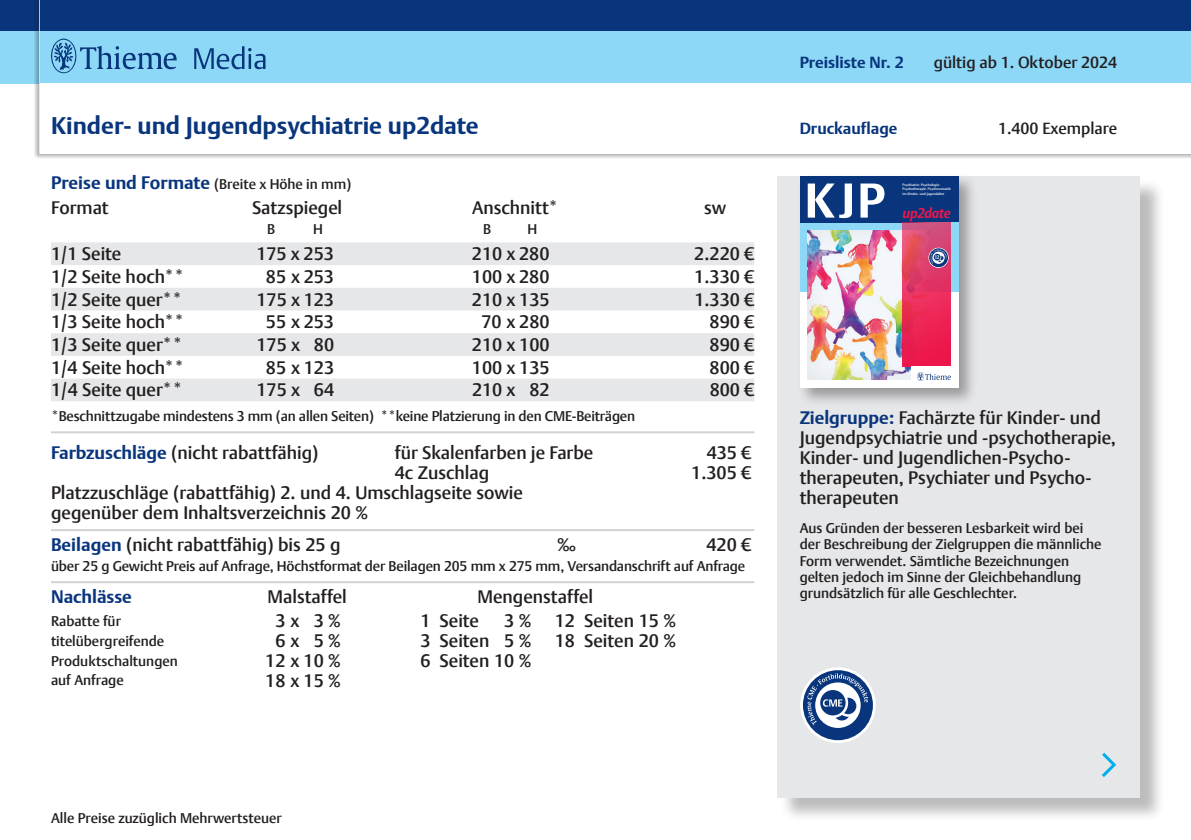
<style>
.page{position:relative;width:1191px;height:840px;background:#fff}
.page>*{position:absolute;margin:0;border:0;box-sizing:border-box;transform-origin:0 0}
.t1{font:700 24px "Thieme Argo 2011";color:#08357c}
.t2{font:500 18px/20px "Thieme Argo 2011";color:#231f20}
.t3{font:700 18px "Thieme Argo 2011";color:#08357c}
.t4{font:500 16px "Thieme Argo 2011";color:#231f20}
.t5{font:700 16px "Thieme Argo 2011";color:#08357c}
.t6{font:500 14px/16px "Thieme Argo 2011";color:#231f20}
.t7{font:italic 700 13.8px "Thieme Argo 2011";letter-spacing:-.02em;color:#ed164b}
.t8{font:500 3.4px/4.2px "Thieme Argo 2011";letter-spacing:-.005em;color:#fff}
.s1{font-weight:700;font-size:18px;color:#08357c}
.s2{font-weight:700;color:#08357c}
</style>
<div class="page">
<div style="left:0;top:0;width:1191px;height:31px;background:#08357c"></div>
<div style="left:0;top:31px;width:1191px;height:52px;background:#8dd7f7"></div>
<div style="left:34px;top:0;width:1157px;height:158px;background:#231f20;opacity:.75"></div>
<div style="left:40px;top:0;width:1151px;height:31px;background:#08357c"></div>
<div style="left:40px;top:31px;width:1151px;height:52px;background:#8dd7f7"></div>
<div style="left:40px;top:83px;width:1151px;height:71px;background:#fff"></div>
<svg style="left:194px;top:46px;width:71px;height:23px"></svg>
<svg style="left:51px;top:39px;width:126px;height:35px"></svg>
<div style="left:779px;top:179px;width:386px;height:643px;background:#231f20;opacity:.3"></div>
<div style="left:777px;top:176px;width:363px;height:621px;background:#e6e7e9"></div>
<svg style="left:1102px;top:752px;width:15px;height:25px"></svg>
<div style="left:796px;top:173px;width:182px;height:234px;background:#231f20;opacity:.4"></div>
<div style="left:799px;top:176px;width:159px;height:211px;background:#fff"></div>
<div style="left:800px;top:222px;width:158px;height:70px;background:#8dd7f7"></div>
<div style="left:800px;top:176px;width:158px;height:46px;background:#08357c"></div>
<div style="left:807px;top:230px;width:126px;height:150px;background:#231f20;opacity:.09"></div>
<svg style="left:902px;top:366px;width:9px;height:14px"></svg>
<img style="left:902px;top:222px;width:49px;height:144px">
<svg style="left:928px;top:247px;width:20px;height:20px"></svg>
<svg style="left:929px;top:248px;width:19px;height:19px"></svg>
<div style="left:911px;top:366px;width:47px;height:21px;background:#fff"></div>
<svg style="left:917px;top:372px;width:33px;height:9px"></svg>
<svg style="left:807px;top:183px;width:45px;height:35px"></svg>
<svg style="left:860px;top:183px;width:24px;height:34px"></svg>
<svg style="left:51px;top:242px;width:703px;height:159px;fill:#e6e7e9"></svg>
<hr style="left:52px;top:431px;width:701px;height:2px;background:#d1d2d4">
<hr style="left:52px;top:529px;width:701px;height:2px;background:#d1d2d4">
<hr style="left:52px;top:581px;width:701px;height:2px;background:#d1d2d4">
<svg style="left:800px;top:667px;width:75px;height:75px"></svg>
<svg style="left:803px;top:669px;width:70px;height:70px"></svg>
<h1 class="t1" style="left:51px;top:110px;width:429px">Kinder- und Jugendpsychiatrie up2date</h1>
<p class="t6" style="left:51px;top:175px;width:302px"><span class="s1">Preise und Formate</span> (Breite x Höhe in mm)</p>
<p class="t2" style="left:51px;top:197px;width:59px">Format</p>
<p class="t2" style="left:252px;top:197px;width:92px">Satzspiegel</p>
<p class="t2" style="left:472px;top:197px;width:88px">Anschnitt*</p>
<p class="t2" style="left:704px;top:197px;width:24px">sw</p>
<p class="t6" style="left:267px;top:221px;width:10px">B</p>
<p class="t6" style="left:313px;top:221px;width:11px">H</p>
<p class="t6" style="left:483px;top:221px;width:10px">B</p>
<p class="t6" style="left:527px;top:221px;width:11px">H</p>
<p class="t2" style="left:51px;top:243px;width:72px">1/1 Seite</p>
<p class="t2" style="left:256px;top:243px;width:79px">175 x 253</p>
<p class="t2" style="left:472px;top:243px;width:79px">210 x 280</p>
<p class="t2" style="left:694px;top:243px;width:61px">2.220 €</p>
<p class="t2" style="left:51px;top:266px;width:135px">1/2 Seite hoch**</p>
<p class="t2" style="left:266px;top:266px;width:70px">85 x 253</p>
<p class="t2" style="left:472px;top:266px;width:79px">100 x 280</p>
<p class="t2" style="left:694px;top:266px;width:61px">1.330 €</p>
<p class="t2" style="left:51px;top:288px;width:133px">1/2 Seite quer**</p>
<p class="t2" style="left:256px;top:288px;width:79px">175 x 123</p>
<p class="t2" style="left:472px;top:288px;width:79px">210 x 135</p>
<p class="t2" style="left:694px;top:288px;width:61px">1.330 €</p>
<p class="t2" style="left:51px;top:311px;width:135px">1/3 Seite hoch**</p>
<p class="t2" style="left:266px;top:311px;width:70px">55 x 253</p>
<p class="t2" style="left:481px;top:311px;width:70px">70 x 280</p>
<p class="t2" style="left:709px;top:311px;width:46px">890 €</p>
<p class="t2" style="left:51px;top:334px;width:133px">1/3 Seite quer**</p>
<p class="t2" style="left:256px;top:334px;width:79px">175 x 80</p>
<p class="t2" style="left:472px;top:334px;width:79px">210 x 100</p>
<p class="t2" style="left:709px;top:334px;width:46px">890 €</p>
<p class="t2" style="left:51px;top:357px;width:135px">1/4 Seite hoch**</p>
<p class="t2" style="left:266px;top:357px;width:70px">85 x 123</p>
<p class="t2" style="left:472px;top:357px;width:79px">100 x 135</p>
<p class="t2" style="left:709px;top:357px;width:46px">800 €</p>
<p class="t2" style="left:51px;top:379px;width:133px">1/4 Seite quer**</p>
<p class="t2" style="left:256px;top:379px;width:79px">175 x 64</p>
<p class="t2" style="left:472px;top:379px;width:79px">210 x 82</p>
<p class="t2" style="left:709px;top:379px;width:46px">800 €</p>
<p class="t6" style="left:51px;top:408px;width:586px">*Beschnittzugabe mindestens 3 mm (an allen Seiten) **keine Platzierung in den CME-Beiträgen</p>
<p class="t2" style="left:51px;top:442px;width:269px"><span class="s2">Farbzuschläge</span> (nicht rabattfähig)</p>
<p class="t2" style="left:395px;top:442px;width:200px">für Skalenfarben je Farbe</p>
<p class="t2" style="left:706px;top:442px;width:46px">435 €</p>
<p class="t2" style="left:395px;top:462px;width:96px">4c Zuschlag</p>
<p class="t2" style="left:691px;top:462px;width:62px">1.305 €</p>
<p class="t2" style="left:51px;top:482px;width:473px">Platzzuschläge (rabattfähig) 2. und 4. Umschlagseite sowie gegenüber dem Inhaltsverzeichnis 20 %</p>
<p class="t2" style="left:51px;top:534px;width:291px"><span class="s2">Beilagen</span> (nicht rabattfähig) bis 25 g</p>
<p class="t2" style="left:557px;top:534px;width:21px">‰</p>
<p class="t2" style="left:706px;top:534px;width:46px">420 €</p>
<p class="t6" style="left:51px;top:557px;width:695px">über 25 g Gewicht Preis auf Anfrage, Höchstformat der Beilagen 205 mm x 275 mm, Versandanschrift auf Anfrage</p>
<p class="t3" style="left:51px;top:584px;width:82px">Nachlässe</p>
<p class="t2" style="left:267px;top:586px;width:81px">Malstaffel</p>
<p class="t2" style="left:477px;top:586px;width:117px">Mengenstaffel</p>
<p class="t6" style="left:51px;top:612px;width:71px">Rabatte für</p>
<p class="t2" style="left:275px;top:610px;width:67px">3x 3 %</p>
<p class="t2" style="left:420px;top:610px;width:60px">1 Seite</p>
<p class="t2" style="left:504px;top:610px;width:29px">3 %</p>
<p class="t2" style="left:555px;top:610px;width:123px">12 Seiten 15 %</p>
<p class="t6" style="left:51px;top:632px;width:115px">titelübergreifende</p>
<p class="t2" style="left:275px;top:630px;width:67px">6x 5 %</p>
<p class="t2" style="left:420px;top:630px;width:113px">3 Seiten 5 %</p>
<p class="t2" style="left:555px;top:630px;width:123px">18 Seiten 20 %</p>
<p class="t6" style="left:51px;top:652px;width:128px">Produktschaltungen</p>
<p class="t2" style="left:265px;top:650px;width:77px">12 x 10 %</p>
<p class="t2" style="left:420px;top:650px;width:113px">6 Seiten 10 %</p>
<p class="t6" style="left:51px;top:671px;width:74px">auf Anfrage</p>
<p class="t2" style="left:265px;top:669px;width:77px">18 x 15 %</p>
<p class="t5" style="left:799px;top:52px;width:106px">Preisliste Nr. 2</p>
<p class="t4" style="left:933px;top:52px;width:185px">gültig ab 1. Oktober 2024</p>
<p class="t5" style="left:799px;top:118px;width:99px">Druckauflage</p>
<p class="t4" style="left:998px;top:118px;width:121px">1.400 Exemplare</p>
<p class="t8" style="left:902px;top:183px;width:50px">Psychiatrie·Psychologie·<br>Psychotherapie·Psychosomatik im Kindes- und Jugendalter</p>
<p class="t7" style="left:902px;top:204px;width:50px">up2date</p>
<p class="t2" style="left:799px;top:407px;width:318px"><span class="s2">Zielgruppe:</span> Fachärzte für Kinder- und Jugendpsychiatrie und -psychotherapie, Kinder- und Jugendlichen-Psycho&shy;therapeuten, Psychiater und Psycho&shy;therapeuten</p>
<p class="t6" style="left:799px;top:520px;width:303px">Aus Gründen der besseren Lesbarkeit wird bei der Beschreibung der Zielgruppen die männliche Form verwendet. Sämtliche Bezeichnungen gelten jedoch im Sinne der Gleichbehandlung grundsätzlich für alle Geschlechter.</p>
<p class="t6" style="left:51px;top:809px;width:232px">Alle Preise zuzüglich Mehrwertsteuer</p>
</div>
